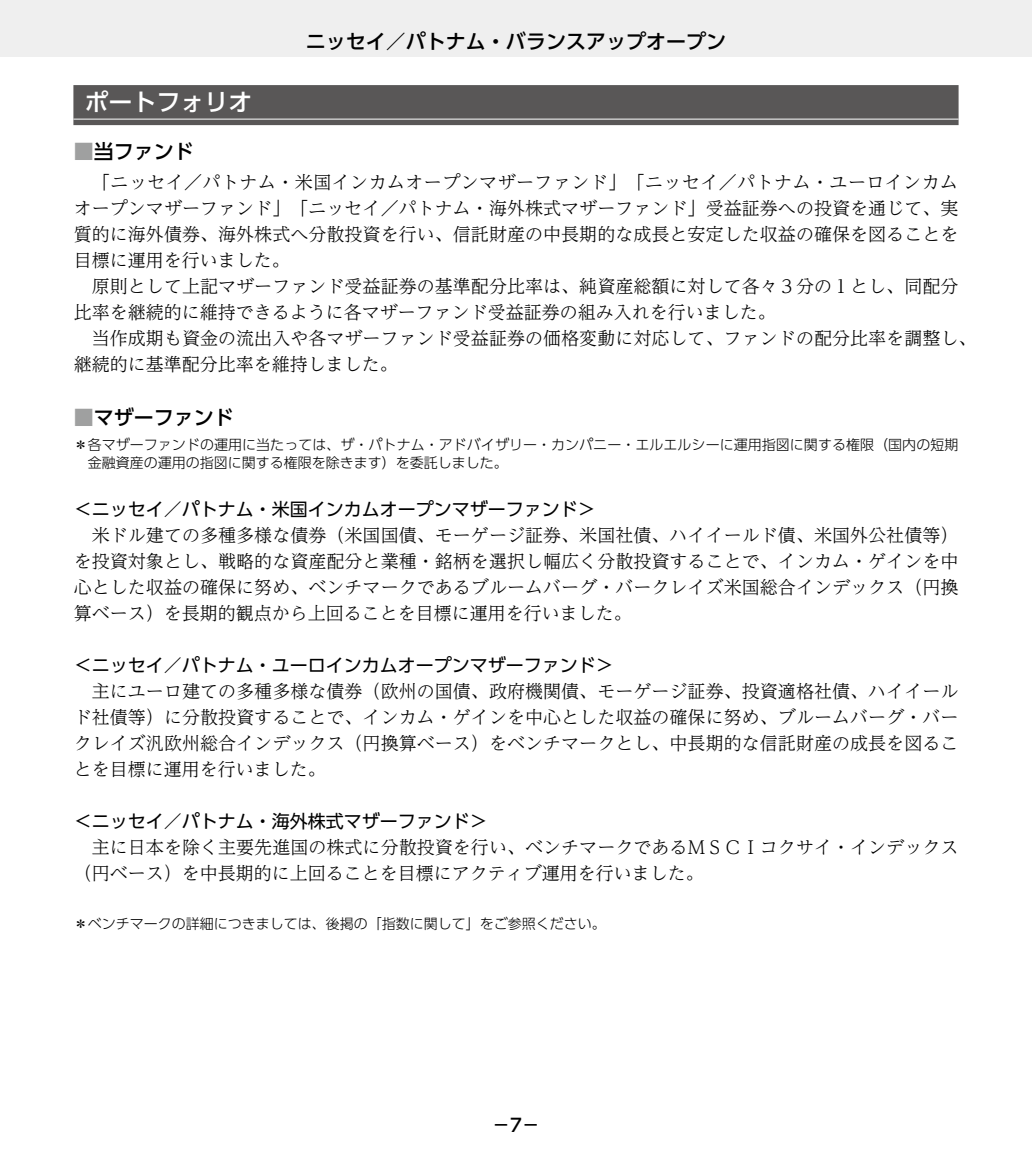
<style>
.page{position:relative;width:1032px;height:1163px;background:#fff}
.page>*{position:absolute;margin:0;border:0;box-sizing:border-box;transform-origin:0 0}
.t1{font:500 24px "UD Shin Go Pro";color:#fff}
.t2{font:500 20px "UD Shin Go Pro";color:#000}
.t3{font:300 18px/26px "UD Reimin Pro";letter-spacing:.005em;color:#000}
.t4{font:18px "UD Shin Go Pro";color:#000}
.t5{font:500 18px "UD Shin Go Pro";color:#000}
.t6{font:300 14px/18px "UD Shin Go Pro";color:#000}
.s1{color:#9fa0a0}
</style>
<div class="page">
<div style="left:0;top:0;width:1032px;height:57px;background:#efefef"></div>
<div style="left:73px;top:85px;width:885px;height:40px;background:#595757"></div>
<hr style="left:73px;top:119px;width:885px;height:1px;background:#fff">
<p class="t2" style="left:306px;top:25px;width:421px">ニッセイ／パトナム・バランスアップオープン</p>
<h1 class="t1" style="left:84px;top:82px;width:170px">ポートフォリオ</h1>
<p class="t2" style="left:74px;top:135px;width:122px"><span class="s1">■</span>当ファンド</p>
<p class="t3" style="left:74px;top:168px;width:904px">　「ニッセイ／パトナム・米国インカムオープンマザーファンド」「ニッセイ／パトナム・ユーロインカムオープンマザーファンド」「ニッセイ／パトナム・海外株式マザーファンド」受益証券への投資を通じて、実質的に海外債券、海外株式へ分散投資を行い、信託財産の中長期的な成長と安定した収益の確保を図ることを目標に運用を行いました。<br>　原則として上記マザーファンド受益証券の基準配分比率は、純資産総額に対して各々３分の１とし、同配分比率を継続的に維持できるように各マザーファンド受益証券の組み入れを行いました。<br>　当作成期も資金の流出入や各マザーファンド受益証券の価格変動に対応して、ファンドの配分比率を調整し、継続的に基準配分比率を維持しました。</p>
<p class="t2" style="left:74px;top:400px;width:162px"><span class="s1">■</span>マザーファンド</p>
<p class="t6" style="left:88px;top:435px;width:872px;text-indent:-14px">＊各マザーファンドの運用に当たっては、ザ・パトナム・アドバイザリー・カンパニー・エルエルシーに運用指図に関する権限（国内の短期金融資産の運用の指図に関する権限を除きます）を委託しました。</p>
<p class="t4" style="left:74px;top:494px;width:524px">＜ニッセイ／パトナム・米国インカムオープンマザーファンド＞</p>
<p class="t3" style="left:74px;top:521px;width:886px;text-align:justify">　米ドル建ての多種多様な債券（米国国債、モーゲージ証券、米国社債、ハイイールド債、米国外公社債等）を投資対象とし、戦略的な資産配分と業種・銘柄を選択し幅広く分散投資することで、インカム・ゲインを中心とした収益の確保に努め、ベンチマークであるブルームバーグ・バークレイズ米国総合インデックス（円換算ベース）を長期的観点から上回ることを目標に運用を行いました。</p>
<p class="t4" style="left:74px;top:650px;width:542px">＜ニッセイ／パトナム・ユーロインカムオープンマザーファンド＞</p>
<p class="t3" style="left:74px;top:677px;width:886px;text-align:justify">　主にユーロ建ての多種多様な債券（欧州の国債、政府機関債、モーゲージ証券、投資適格社債、ハイイールド社債等）に分散投資することで、インカム・ゲインを中心とした収益の確保に努め、ブルームバーグ・バークレイズ汎欧州総合インデックス（円換算ベース）をベンチマークとし、中長期的な信託財産の成長を図ることを目標に運用を行いました。</p>
<p class="t4" style="left:74px;top:806px;width:416px">＜ニッセイ／パトナム・海外株式マザーファンド＞</p>
<p class="t3" style="left:74px;top:833px;width:886px">　主に日本を除く主要先進国の株式に分散投資を行い、ベンチマークであるＭＳＣＩコクサイ・インデックス（円ベース）を中長期的に上回ることを目標にアクティブ運用を行いました。</p>
<p class="t6" style="left:74px;top:913px;width:534px">＊ベンチマークの詳細につきましては、後掲の「指数に関して」をご参照ください。</p>
<p class="t5" style="left:492px;top:1110px;width:49px">－7－</p>
</div>
